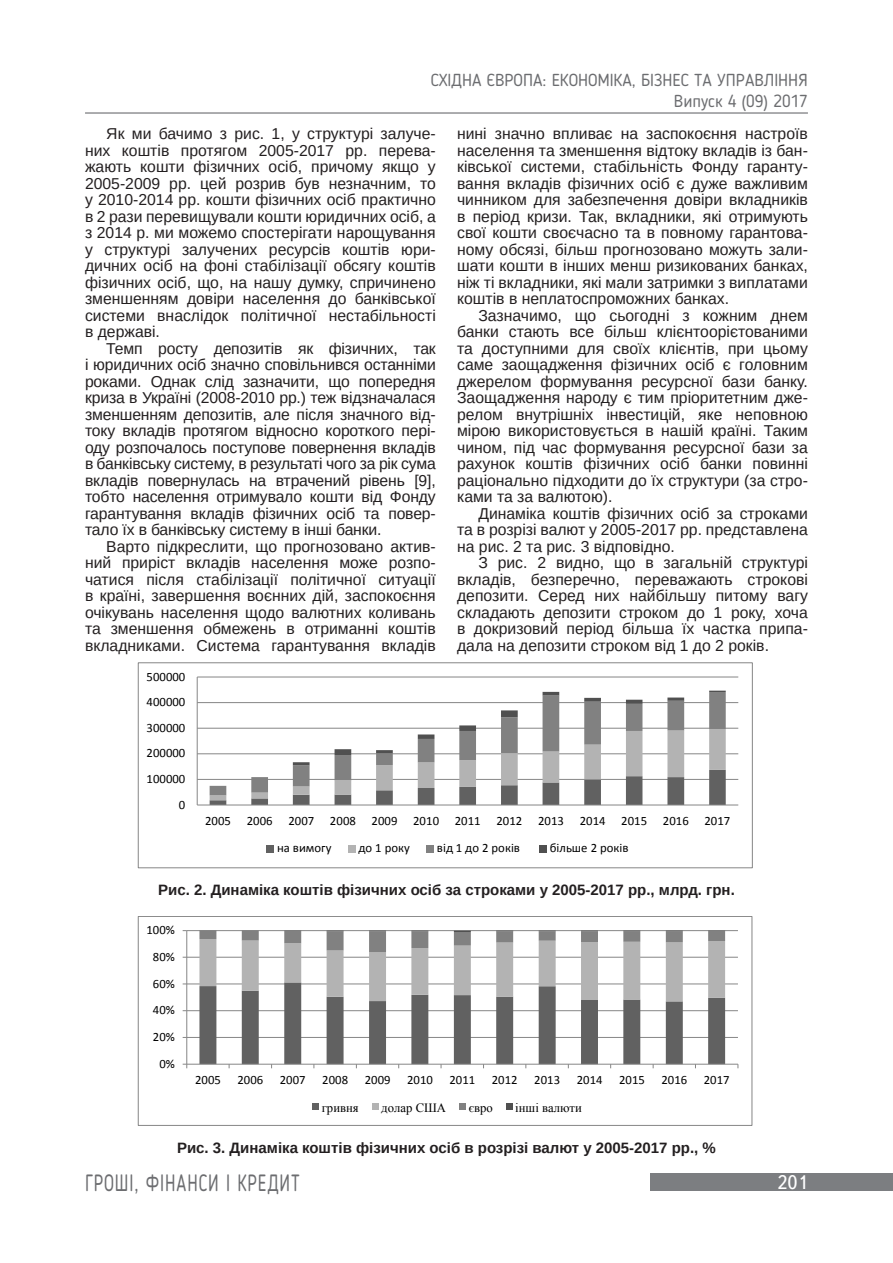
<style>
.page{position:relative;width:893px;height:1263px;background:#fff}
.page>*{position:absolute;margin:0;border:0;box-sizing:border-box;transform-origin:0 0}
.t1{font:23.4px "Blogger Sans";letter-spacing:.05em;color:#6c6d70;scale:.77 1}
.t2{font:19.5px "Ukrainian Text";color:#fff}
.t3{font:17.25px/20.7px "Blogger Sans";color:#6c6d70;text-align:right}
.t4{font:15.75px/16.5px "Arimo";color:#231f20;text-align:justify}
.t5{font:700 15px "Arimo";color:#231f20}
.t6{font:12.75px/26.8px "Calibri";color:#000}
.t7{font:12.75px "Times New Roman";color:#000}
</style>
<div class="page">
<hr style="left:85px;top:112px;width:723px;height:2px;background:#6c6d70">
<div style="left:651px;top:1173px;width:242px;height:18px;background:#7c7e81"></div>
<hr style="left:197px;top:779px;width:541px;height:1px;background:#868686">
<hr style="left:197px;top:753px;width:541px;height:1px;background:#868686">
<hr style="left:197px;top:728px;width:541px;height:1px;background:#868686">
<hr style="left:197px;top:702px;width:541px;height:1px;background:#868686">
<hr style="left:197px;top:676px;width:541px;height:1px;background:#868686">
<svg style="left:210px;top:691px;width:516px;height:113px"></svg>
<hr style="left:197px;top:677px;width:1px;height:128px;background:#868686">
<hr style="left:197px;top:804px;width:541px;height:1px;background:#868686">
<div style="left:267px;top:845px;width:7px;height:7px;background:#616161"></div>
<div style="left:348px;top:845px;width:8px;height:7px;background:#b3b3b3"></div>
<div style="left:427px;top:845px;width:7px;height:7px;background:#818181"></div>
<div style="left:540px;top:845px;width:7px;height:7px;background:#505050"></div>
<div style="left:138px;top:663px;width:615px;height:205px;border:1px solid #868686"></div>
<hr style="left:187px;top:1037px;width:551px;height:1px;background:#868686">
<hr style="left:187px;top:1010px;width:551px;height:1px;background:#868686">
<hr style="left:187px;top:983px;width:551px;height:1px;background:#868686">
<hr style="left:187px;top:957px;width:551px;height:1px;background:#868686">
<hr style="left:187px;top:930px;width:551px;height:1px;background:#868686">
<hr style="left:186px;top:931px;width:1px;height:133px;background:#868686">
<hr style="left:187px;top:1064px;width:551px;height:1px;background:#868686">
<svg style="left:199px;top:931px;width:526px;height:137px"></svg>
<svg style="left:313px;top:1104px;width:6px;height:6px"></svg>
<div style="left:372px;top:1104px;width:7px;height:6px;background:#b3b3b3"></div>
<svg style="left:460px;top:1104px;width:6px;height:6px"></svg>
<div style="left:506px;top:1104px;width:7px;height:6px;background:#505050"></div>
<div style="left:138px;top:916px;width:614px;height:210px;border:1px solid #868686"></div>
<p class="t3" style="left:431px;top:69px;width:379px">Східна Європа: економіка, бізнес та управління<br>Випуск 4 (09) 2017</p>
<p class="t4" style="left:85px;top:125px;width:352px;text-indent:21px">Як ми бачимо з рис. 1, у структурі залуче&shy;них коштів протягом 2005-2017 рр. перева&shy;жають кошти фізичних осіб, причому якщо у 2005-2009 рр. цей розрив був незначним, то у 2010-2014 рр. кошти фізичних осіб практично в 2 рази перевищували кошти юридичних осіб, а з 2014 р. ми можемо спостерігати нарощування у структурі залучених ресурсів коштів юри&shy;дичних осіб на фоні стабілізації обсягу коштів фізичних осіб, що, на нашу думку, спричинено зменшенням довіри населення до банківської системи внаслідок політичної нестабільності в державі.</p>
<p class="t4" style="left:85px;top:340px;width:352px;text-indent:21px">Темп росту депозитів як фізичних, так і юридичних осіб значно сповільнився останніми роками. Однак слід зазначити, що попередня криза в Україні (2008-2010 рр.) теж відзначалася зменшенням депозитів, але після значного від&shy;току вкладів протягом відносно короткого пері&shy;оду розпочалось поступове повернення вкладів в банківську систему, в результаті чого за рік сума вкладів повернулась на втрачений рівень [9], тобто населення отримувало кошти від Фонду гарантування вкладів фізичних осіб та повер&shy;тало їх в банківську систему в інші банки.</p>
<p class="t4" style="left:85px;top:538px;width:352px;text-indent:21px">Варто підкреслити, що прогнозовано актив&shy;ний приріст вкладів населення може розпо&shy;чатися після стабілізації політичної ситуації в країні, завершення воєнних дій, заспокоєння очікувань населення щодо валютних коливань та зменшення обмежень в отриманні коштів вкладниками. Система гарантування вкладів</p>
<p class="t6" style="left:147px;top:663px;width:40px">500000</p>
<p class="t6" style="left:147px;top:689px;width:40px">400000</p>
<p class="t6" style="left:147px;top:714px;width:40px">300000</p>
<p class="t6" style="left:147px;top:740px;width:40px">200000</p>
<p class="t6" style="left:147px;top:765px;width:40px">100000</p>
<p class="t6" style="left:179px;top:791px;width:8px">0</p>
<p class="t4" style="left:457px;top:126px;width:352px">нині значно впливає на заспокоєння настроїв населення та зменшення відтоку вкладів із бан&shy;ківської системи, стабільність Фонду гаранту&shy;вання вкладів фізичних осіб є дуже важливим чинником для забезпечення довіри вкладників в період кризи. Так, вкладники, які отримують свої кошти своєчасно та в повному гарантова&shy;ному обсязі, більш прогнозовано можуть зали&shy;шати кошти в інших менш ризикованих банках, ніж ті вкладники, які мали затримки з виплатами коштів в неплатоспроможних банках.</p>
<p class="t4" style="left:457px;top:307px;width:352px;text-indent:21px">Зазначимо, що сьогодні з кожним днем банки стають все більш клієнтоорієтованими та доступними для своїх клієнтів, при цьому саме заощадження фізичних осіб є головним джерелом формування ресурсної бази банку.<br>Заощадження народу є тим пріоритетним дже&shy;релом внутрішніх інвестицій, яке неповною мірою використовується в нашій країні. Таким чином, під час формування ресурсної бази за рахунок коштів фізичних осіб банки повинні раціонально підходити до їх структури (за стро&shy;ками та за валютою).</p>
<p class="t4" style="left:457px;top:505px;width:352px;text-indent:21px">Динаміка коштів фізичних осіб за строками та в розрізі валют у 2005-2017 рр. представлена на рис. 2 та рис. 3 відповідно.</p>
<p class="t4" style="left:457px;top:555px;width:352px;text-indent:21px">З рис. 2 видно, що в загальній структурі вкладів, безперечно, переважають строкові депозити. Серед них найбільшу питому вагу складають депозити строком до 1 року, хоча в докризовий період більша їх частка припа&shy;дала на депозити строком від 1 до 2 років.</p>
<p class="t6" style="left:277px;top:808px;width:455px;text-indent:-72px">2005 2006 2007 2008 2009 2010 2011 2012 2013 2014 2015 2016 2017 на вимогу</p>
<p class="t6" style="left:359px;top:834px;width:53px">до 1 року</p>
<p class="t6" style="left:437px;top:834px;width:85px">від 1 до 2 років</p>
<p class="t6" style="left:550px;top:834px;width:80px">більше 2 років</p>
<p class="t5" style="left:158px;top:879px;width:578px">Рис. 2. Динаміка коштів фізичних осіб за строками у 2005-2017 рр., млрд. грн.</p>
<p class="t6" style="left:147px;top:916px;width:30px">100%</p>
<p class="t6" style="left:153px;top:943px;width:24px">80%</p>
<p class="t6" style="left:153px;top:970px;width:24px">60%</p>
<p class="t6" style="left:153px;top:997px;width:24px">40%</p>
<p class="t6" style="left:153px;top:1023px;width:24px">20%</p>
<p class="t6" style="left:159px;top:1050px;width:17px">0%</p>
<p class="t6" style="left:195px;top:1067px;width:27px">2005</p>
<p class="t6" style="left:237px;top:1067px;width:27px">2006</p>
<p class="t6" style="left:280px;top:1067px;width:27px">2007</p>
<p class="t6" style="left:322px;top:1067px;width:27px">2008</p>
<p class="t6" style="left:365px;top:1067px;width:27px">2009</p>
<p class="t6" style="left:407px;top:1067px;width:27px">2010</p>
<p class="t6" style="left:449px;top:1067px;width:27px">2011</p>
<p class="t6" style="left:492px;top:1067px;width:27px">2012</p>
<p class="t6" style="left:534px;top:1067px;width:27px">2013</p>
<p class="t6" style="left:577px;top:1067px;width:27px">2014</p>
<p class="t6" style="left:619px;top:1067px;width:27px">2015</p>
<p class="t6" style="left:661px;top:1067px;width:27px">2016</p>
<p class="t6" style="left:704px;top:1067px;width:27px">2017</p>
<p class="t7" style="left:322px;top:1099px;width:38px">гривня</p>
<p class="t7" style="left:381px;top:1099px;width:66px">долар США</p>
<p class="t7" style="left:469px;top:1099px;width:26px">євро</p>
<p class="t7" style="left:515px;top:1099px;width:68px">інші валюти</p>
<p class="t5" style="left:177px;top:1137px;width:540px">Рис. 3. Динаміка коштів фізичних осіб в розрізі валют у 2005-2017 рр., %</p>
<h1 class="t1" style="left:85px;top:1168px;width:280px">Гроші, фінанси і кредит</h1>
<p class="t2" style="left:777px;top:1172px;width:32px">201</p>
</div>
